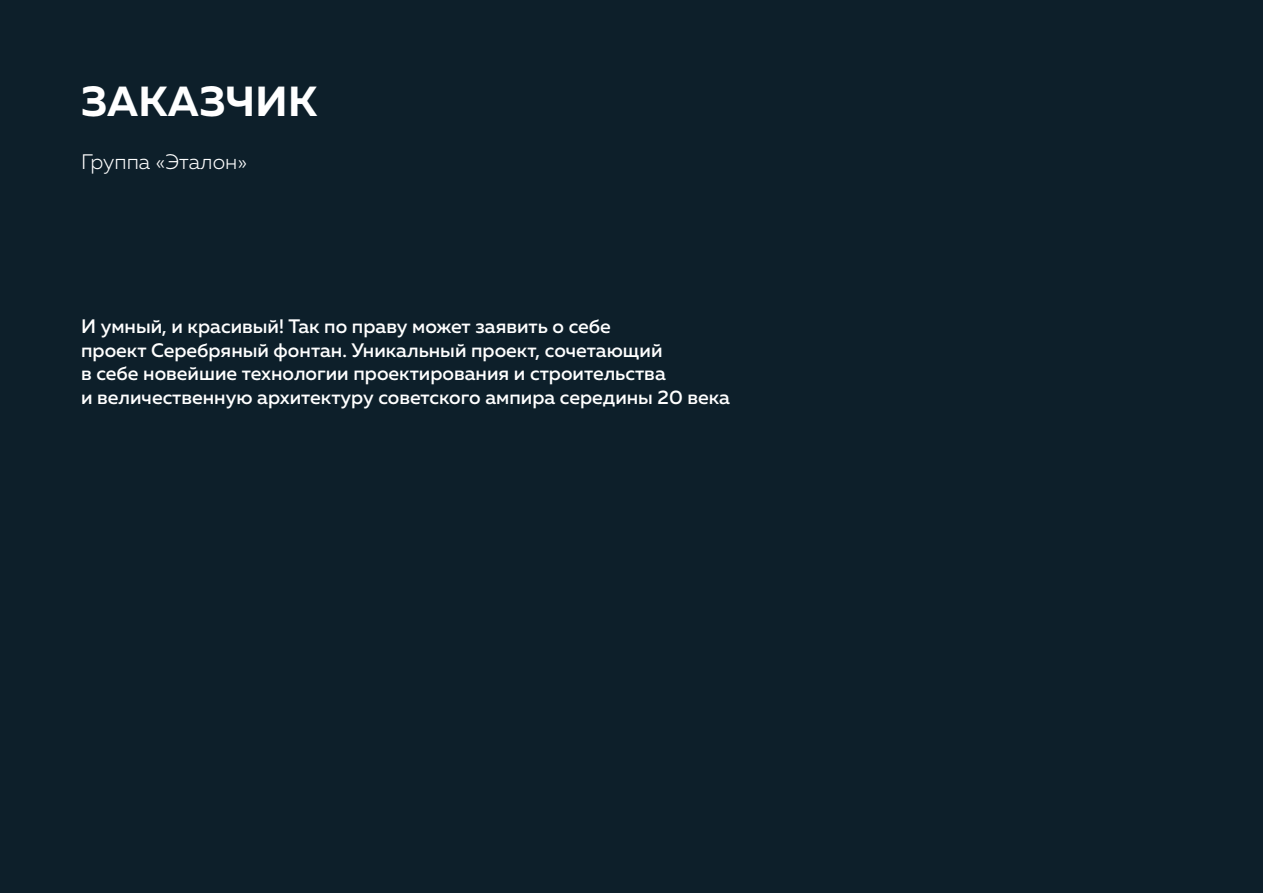
<style>
.page{position:relative;width:1263px;height:893px;background:#0d1f2a}
.page>*{position:absolute;margin:0;border:0;box-sizing:border-box;transform-origin:0 0}
.t1{font:700 42px "Muller";letter-spacing:.01em;color:#fff}
.t2{font:300 21px "Muller";color:#fff}
.t3{font:500 19.5px/23.4px "Muller";color:#fff}
</style>
<div class="page">
<h1 class="t1" style="left:81px;top:75px;width:237px">ЗАКАЗЧИК</h1>
<p class="t2" style="left:81px;top:150px;width:167px">Группа «Эталон»</p>
<p class="t3" style="left:81px;top:315px;width:650px">И умный, и красивый! Так по праву может заявить о себе<br>проект Серебряный фонтан. Уникальный проект, сочетающий<br>в себе новейшие технологии проектирования и строительства<br>и величественную архитектуру советского ампира середины 20 века</p>
</div>
